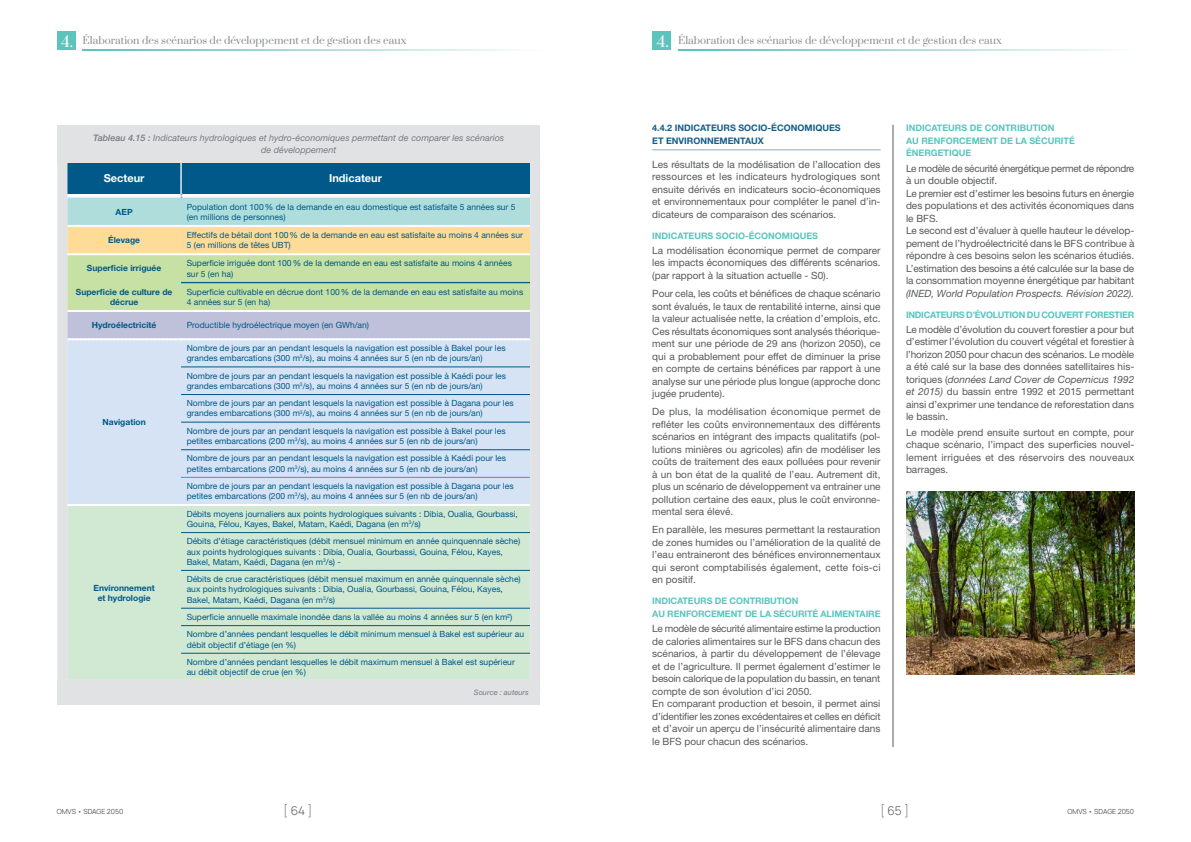
<style>
.page{position:relative;width:1191px;height:842px;background:#fff}
.page>*{position:absolute;margin:0;border:0;box-sizing:border-box;transform-origin:0 0}
.t1{font:200 12px "Manrope";color:#57585a}
.t2{font:700 11px "Helvetica Neue LT Std";color:#fff}
.t3{font:10px/12.5px "Helvetica Neue LT Std";color:#57585a;text-align:justify}
.t4{font:10px "Prata";color:#8a8c8f}
.t5{font:italic 10px "Helvetica Neue LT Std";color:#57585a}
.t6{font:700 9px/12.5px "Helvetica Neue LT Std";letter-spacing:-.01em;color:#5ac4bd}
.t7{font:italic 9px/12.5px "Helvetica Neue LT Std";color:#787a7d;text-align:center}
.t8{font:700 9px/12.5px "Helvetica Neue LT Std";color:#135d88}
.t9{font:8.5px/10.2px "Helvetica Neue LT Std";color:#005988}
.t10{font:700 8.5px/10.2px "Helvetica Neue LT Std";color:#005988;text-align:center}
.t11{font:italic 7.5px "Helvetica Neue LT Std";color:#787a7d}
.t12{font:200 7px "Manrope";color:#57585a}
.s1{font-size:15px;color:#fff}
.s2{font-weight:500}
.s3{font-style:italic}
</style>
<div class="page">
<div style="left:652px;top:32px;width:19px;height:18px;background:#5ac4bd"></div>
<div style="left:57px;top:32px;width:18px;height:18px;background:#5ac4bd"></div>
<svg style="left:678px;top:50px;width:438px;height:1px"></svg>
<svg style="left:83px;top:50px;width:438px;height:1px"></svg>
<svg style="left:57px;top:162px;width:483px;height:518px;background:#c3d8d2"></svg>
<div style="left:57px;top:125px;width:483px;height:37px;background:#e1e2e4"></div>
<hr style="left:652px;top:149px;width:228px;height:1px;background:#5ac4bd">
<img style="left:906px;top:492px;width:228px;height:183px">
<hr style="left:892px;top:125px;width:1px;height:622px;background:#57585a">
<div style="left:57px;top:680px;width:483px;height:25px;background:#e1e2e4"></div>
<p class="t4" style="left:61px;top:32px;width:347px"><span class="s1">4.</span> Élaboration des scénarios de développement et de gestion des eaux</p>
<p class="t4" style="left:656px;top:32px;width:347px"><span class="s1">4.</span> Élaboration des scénarios de développement et de gestion des eaux</p>
<p class="t7" style="left:93px;top:131px;width:412px"><span class="s2">Tableau 4.15 :</span> Indicateurs hydrologiques et hydro-économiques permettant de comparer les scénarios de développement</p>
<p class="t2" style="left:104px;top:171px;width:42px">Secteur</p>
<p class="t2" style="left:329px;top:171px;width:54px">Indicateur</p>
<p class="t10" style="left:116px;top:206px;width:19px">AEP</p>
<p class="t9" style="left:187px;top:201px;width:330px">Population dont 100% de la demande en eau domestique est satisfaite 5 années sur 5 (en millions de personnes)</p>
<p class="t10" style="left:108px;top:235px;width:33px">Élevage</p>
<p class="t9" style="left:187px;top:230px;width:338px">Effectifs de bétail dont 100% de la demande en eau est satisfaite au moins 4 années sur<br>5 (en millions de têtes UBT)</p>
<p class="t10" style="left:87px;top:263px;width:76px">Superficie irriguée</p>
<p class="t9" style="left:187px;top:258px;width:327px">Superficie irriguée dont 100% de la demande en eau est satisfaite au moins 4 années sur 5 (en ha)</p>
<p class="t10" style="left:76px;top:286px;width:98px">Superficie de culture de décrue</p>
<p class="t9" style="left:187px;top:286px;width:338px">Superficie cultivable en décrue dont 100% de la demande en eau est satisfaite au moins<br>4 années sur 5 (en ha)</p>
<p class="t10" style="left:92px;top:320px;width:66px">Hydroélectricité</p>
<p class="t9" style="left:187px;top:320px;width:184px">Productible hydroélectrique moyen (en GWh/an)</p>
<p class="t10" style="left:102px;top:417px;width:45px">Navigation</p>
<p class="t10" style="left:94px;top:582px;width:63px">Environnement et hydrologie</p>
<p class="t9" style="left:187px;top:343px;width:320px">Nombre de jours par an pendant lesquels la navigation est possible à Bakel pour les grandes embarcations (300 m<sup>3</sup>/s), au moins 4 années sur 5 (en nb de jours/an)</p>
<p class="t9" style="left:187px;top:370px;width:321px">Nombre de jours par an pendant lesquels la navigation est possible à Kaédi pour les grandes embarcations (300 m<sup>3</sup>/s), au moins 4 années sur 5 (en nb de jours/an)</p>
<p class="t9" style="left:187px;top:398px;width:328px">Nombre de jours par an pendant lesquels la navigation est possible à Dagana pour les grandes embarcations (300 m<sup>3</sup>/s), au moins 4 années sur 5 (en nb de jours/an)</p>
<p class="t9" style="left:187px;top:426px;width:320px">Nombre de jours par an pendant lesquels la navigation est possible à Bakel pour les petites embarcations (200 m<sup>3</sup>/s), au moins 4 années sur 5 (en nb de jours/an)</p>
<p class="t9" style="left:187px;top:453px;width:321px">Nombre de jours par an pendant lesquels la navigation est possible à Kaédi pour les petites embarcations (200 m<sup>3</sup>/s), au moins 4 années sur 5 (en nb de jours/an)</p>
<p class="t9" style="left:187px;top:481px;width:328px">Nombre de jours par an pendant lesquels la navigation est possible à Dagana pour les petites embarcations (200 m<sup>3</sup>/s), au moins 4 années sur 5 (en nb de jours/an)</p>
<p class="t9" style="left:187px;top:508px;width:333px">Débits moyens journaliers aux points hydrologiques suivants : Dibia, Oualia, Gourbassi,<br>Gouina, Félou, Kayes, Bakel, Matam, Kaédi, Dagana (en m<sup>3</sup>/s)</p>
<p class="t9" style="left:187px;top:536px;width:335px">Débits d’étiage caractéristiques (débit mensuel minimum en année quinquennale sèche) aux points hydrologiques suivants : Dibia, Oualia, Gourbassi, Gouina, Félou, Kayes,<br>Bakel, Matam, Kaédi, Dagana (en m<sup>3</sup>/s) -</p>
<p class="t9" style="left:187px;top:574px;width:335px">Débits de crue caractéristiques (débit mensuel maximum en année quinquennale sèche) aux points hydrologiques suivants : Dibia, Oualia, Gourbassi, Gouina, Félou, Kayes,<br>Bakel, Matam, Kaédi, Dagana (en m<sup>3</sup>/s)</p>
<p class="t9" style="left:187px;top:608px;width:339px;line-height:17.4px">Superficie annuelle maximale inondée dans la vallée au moins 4 années sur 5 (en km²)<br>Nombre d’années pendant lesquelles le débit minimum mensuel à Bakel est supérieur au</p>
<p class="t9" style="left:187px;top:636px;width:329px;line-height:17.4px">débit objectif d’étiage (en %)<br>Nombre d’années pendant lesquelles le débit maximum mensuel à Bakel est supérieur</p>
<p class="t9" style="left:187px;top:667px;width:121px">au débit objectif de crue (en %)</p>
<p class="t11" style="left:474px;top:688px;width:56px">Source : auteurs</p>
<p class="t8" style="left:652px;top:121px;width:190px">4.4.2 INDICATEURS SOCIO-ÉCONOMIQUES<br>ET ENVIRONNEMENTAUX</p>
<p class="t3" style="left:652px;top:158px;width:230px">Les résultats de la modélisation de l’allocation des ressources et les indicateurs hydrologiques sont ensuite dérivés en indicateurs socio-économiques et environnementaux pour compléter le panel d’in&shy;dicateurs de comparaison des scénarios.</p>
<p class="t6" style="left:652px;top:229px;width:167px">INDICATEURS SOCIO-ÉCONOMIQUES</p>
<p class="t3" style="left:652px;top:244px;width:230px">La modélisation économique permet de comparer les impacts économiques des différents scénarios. (par rapport à la situation actuelle - S0).</p>
<p class="t3" style="left:652px;top:287px;width:230px">Pour cela, les coûts et bénéfices de chaque scénario sont évalués, le taux de rentabilité interne, ainsi que la valeur actualisée nette, la création d’emplois, etc.<br>Ces résultats économiques sont analysés théorique&shy;ment sur une période de 29 ans (horizon 2050), ce qui a probablement pour effet de diminuer la prise en compte de certains bénéfices par rapport à une analyse sur une période plus longue (approche donc jugée prudente).</p>
<p class="t3" style="left:652px;top:405px;width:230px">De plus, la modélisation économique permet de refléter les coûts environnementaux des différents scénarios en intégrant des impacts qualitatifs (pol&shy;lutions minières ou agricoles) afin de modéliser les coûts de traitement des eaux polluées pour revenir à un bon état de la qualité de l’eau. Autrement dit, plus un scénario de développement va entrainer une pollution certaine des eaux, plus le coût environne&shy;mental sera élevé.</p>
<p class="t3" style="left:652px;top:523px;width:230px">En parallèle, les mesures permettant la restauration de zones humides ou l’amélioration de la qualité de l’eau entraineront des bénéfices environnementaux qui seront comptabilisés également, cette fois-ci en positif.</p>
<p class="t6" style="left:652px;top:595px;width:230px">INDICATEURS DE CONTRIBUTION<br>AU RENFORCEMENT DE LA SÉCURITÉ ALIMENTAIRE</p>
<p class="t3" style="left:652px;top:622px;width:230px;text-align:left">Le modèle de sécurité alimentaire estime la production de calories alimentaires sur le BFS dans chacun des scénarios, à partir du développement de l’élevage et de l’agriculture. Il permet également d’estimer le besoin calorique de la population du bassin, en tenant compte de son évolution d’ici 2050.<br>En comparant production et besoin, il permet ainsi d’identifier les zones excédentaires et celles en déficit et d’avoir un aperçu de l’insécurité alimentaire dans le BFS pour chacun des scénarios.</p>
<p class="t6" style="left:906px;top:121px;width:170px">INDICATEURS DE CONTRIBUTION<br>AU RENFORCEMENT DE LA SÉCURITÉ<br>ÉNERGETIQUE</p>
<p class="t3" style="left:906px;top:162px;width:230px;text-align:left">Le modèle de sécurité énergétique permet de répondre à un double objectif.<br>Le premier est d’estimer les besoins futurs en énergie des populations et des activités économiques dans le BFS.<br>Le second est d’évaluer à quelle hauteur le dévelop&shy;pement de l’hydroélectricité dans le BFS contribue à répondre à ces besoins selon les scénarios étudiés.<br>L’estimation des besoins a été calculée sur la base de la consommation moyenne énergétique par habitant</p>
<p class="t5" style="left:906px;top:287px;width:230px">(INED, World Population Prospects. Révision 2022).</p>
<p class="t6" style="left:906px;top:308px;width:230px">INDICATEURS D’ÉVOLUTION DU COUVERT FORESTIER</p>
<p class="t3" style="left:906px;top:323px;width:230px">Le modèle d’évolution du couvert forestier a pour but d’estimer l’évolution du couvert végétal et forestier à l’horizon 2050 pour chacun des scénarios. Le modèle a été calé sur la base des données satellitaires his&shy;toriques (<span class="s3">données Land Cover de Copernicus 1992 et 2015)</span> du bassin entre 1992 et 2015 permettant ainsi d’exprimer une tendance de reforestation dans le bassin.</p>
<p class="t3" style="left:906px;top:426px;width:230px">Le modèle prend ensuite surtout en compte, pour chaque scénario, l’impact des superficies nouvel&shy;lement irriguées et des réservoirs des nouveaux barrages.</p>
<p class="t1" style="left:284px;top:802px;width:30px">[ 64 ]</p>
<p class="t1" style="left:880px;top:802px;width:30px">[ 65 ]</p>
<p class="t12" style="left:57px;top:807px;width:68px">OMVS • SDAGE 2050</p>
<p class="t12" style="left:1067px;top:807px;width:68px">OMVS • SDAGE 2050</p>
</div>
